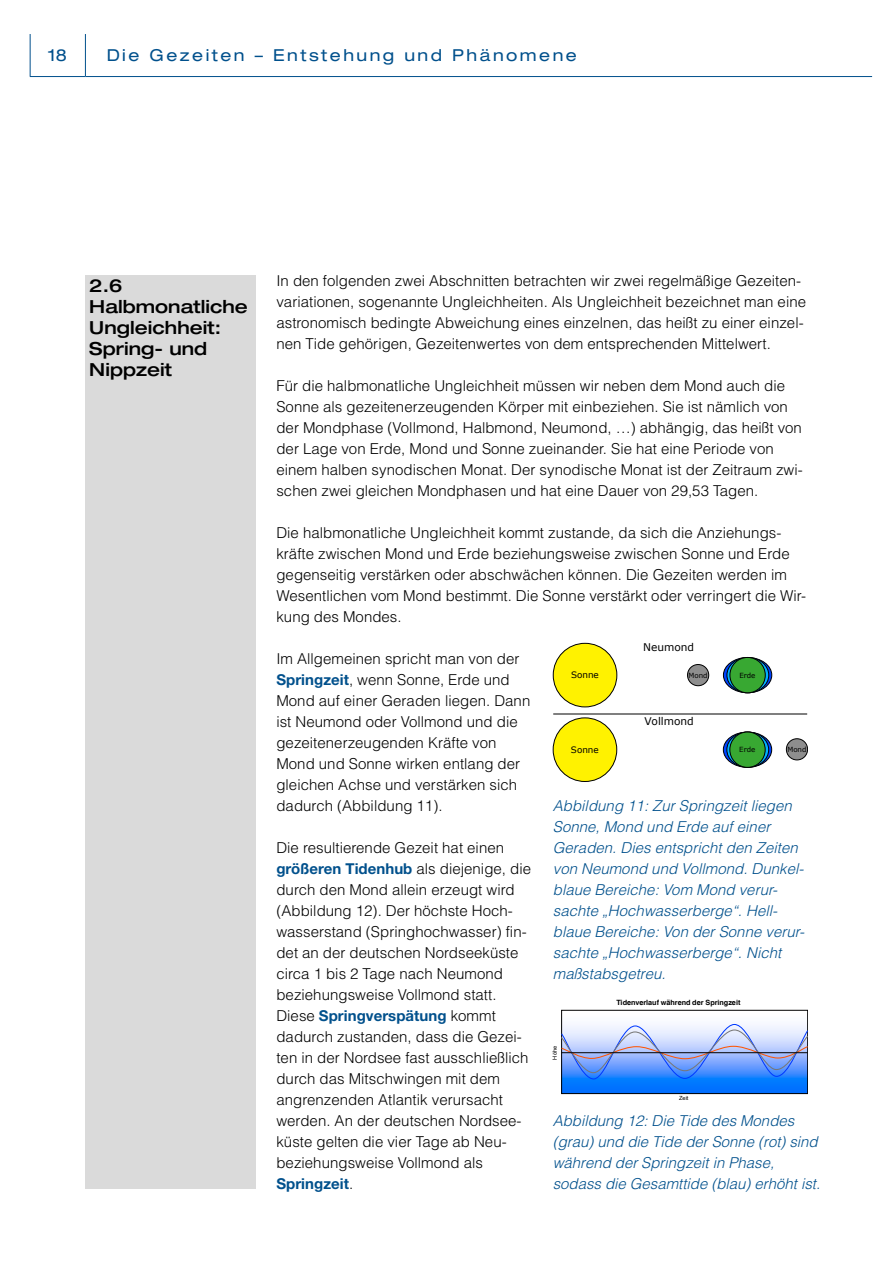
<style>
.page{position:relative;width:893px;height:1263px;background:#fff}
.page>*{position:absolute;margin:0;border:0;box-sizing:border-box;transform-origin:0 0}
.t1{font:500 expanded 18px/21px "Helvetica Neue LT Pro";letter-spacing:.005em;color:#000}
.t2{font:expanded 16.5px "Helvetica Neue LT Pro";letter-spacing:.15em;color:#00508c}
.Text{font:300 15px/21px "Helvetica LT Std";letter-spacing:.005em;color:#000}
.Bildunterschrift{font:italic 300 15px/21px "Helvetica LT Std";letter-spacing:.005em;color:#00508c}
.t3{font:10.65px "Verdana";color:#000}
.t4{font:8.85px "Verdana";color:#000}
.t5{font:700 7.2px "Helvetica";color:#000}
.t6{font:7.05px "Verdana";color:#000}
.t7{font:5.7px "Arial";letter-spacing:-.005em;color:#000}
.s1{font-family:"Helvetica Neue LT Pro";font-weight:700;color:#00508c}
</style>
<div class="page">
<hr style="left:30px;top:34px;width:1px;height:42px;background:#00508c">
<hr style="left:85px;top:34px;width:1px;height:42px;background:#00508c">
<hr style="left:30px;top:76px;width:55px;height:1px;background:#00508c">
<hr style="left:85px;top:76px;width:787px;height:1px;background:#00508c">
<div style="left:85px;top:275px;width:170px;height:914px;background:#dadada"></div>
<svg style="left:723px;top:657px;width:49px;height:36px"></svg>
<div style="left:723px;top:657px;width:49px;height:36px;border:1px solid #000;border-radius:50%"></div>
<svg style="left:727px;top:657px;width:42px;height:36px"></svg>
<div style="left:726px;top:657px;width:43px;height:36px;border:1px solid #000;border-radius:50%"></div>
<div style="left:553px;top:643px;width:64px;height:64px;background:#fff200;border-radius:50%"></div>
<div style="left:553px;top:643px;width:64px;height:64px;border:1px solid #000;border-radius:50%"></div>
<div style="left:730px;top:657px;width:35px;height:36px;background:#38a832;border-radius:50%"></div>
<div style="left:730px;top:657px;width:36px;height:36px;border:1px solid #000;border-radius:50%"></div>
<div style="left:687px;top:664px;width:22px;height:22px;background:#8e8e8e;border-radius:50%"></div>
<div style="left:687px;top:664px;width:22px;height:22px;border:1px solid #000;border-radius:50%"></div>
<svg style="left:723px;top:732px;width:49px;height:35px"></svg>
<div style="left:723px;top:732px;width:49px;height:36px;border:1px solid #000;border-radius:50%"></div>
<svg style="left:727px;top:732px;width:42px;height:35px"></svg>
<div style="left:726px;top:732px;width:43px;height:36px;border:1px solid #000;border-radius:50%"></div>
<div style="left:553px;top:718px;width:64px;height:63px;background:#fff200;border-radius:50%"></div>
<div style="left:553px;top:717px;width:64px;height:65px;border:1px solid #000;border-radius:50%"></div>
<div style="left:730px;top:732px;width:35px;height:35px;background:#38a832;border-radius:50%"></div>
<div style="left:729px;top:732px;width:36px;height:36px;border:1px solid #000;border-radius:50%"></div>
<div style="left:786px;top:739px;width:22px;height:21px;background:#8e8e8e;border-radius:50%"></div>
<div style="left:786px;top:738px;width:22px;height:22px;border:1px solid #000;border-radius:50%"></div>
<hr style="left:553px;top:714px;width:254px;height:1px;background:#000">
<div style="left:563px;top:1080px;width:243px;height:12px;background:#0074ff"></div>
<div style="left:561px;top:1010px;width:247px;height:84px;border:1px solid #000"></div>
<svg style="left:561px;top:1023px;width:247px;height:57px;background:#9ab8f4"></svg>
<hr style="left:561px;top:1052px;width:247px;height:1px;background:#000">
<p class="t2" style="left:49px;top:45px;width:20px">18</p>
<p class="t2" style="left:107px;top:45px;width:472px">Die Gezeiten – Entstehung und Phänomene</p>
<p class="t1" style="left:89px;top:275px;width:160px">2.6<br>Halbmonatliche<br>Ungleichheit:<br>Spring- und<br>Nippzeit</p>
<p class="Text" style="left:276px;top:270px;width:531px">In den folgenden zwei Abschnitten betrachten wir zwei regelmäßige Gezeiten&shy;variationen, sogenannte Ungleichheiten. Als Ungleichheit bezeichnet man eine astronomisch bedingte Abweichung eines einzelnen, das heißt zu einer einzel&shy;nen Tide gehörigen, Gezeitenwertes von dem entsprechenden Mittelwert.</p>
<p class="Text" style="left:276px;top:375px;width:528px">Für die halbmonatliche Ungleichheit müssen wir neben dem Mond auch die Sonne als gezeitenerzeugenden Körper mit einbeziehen. Sie ist nämlich von der Mondphase (Vollmond, Halbmond, Neumond, …) abhängig, das heißt von der Lage von Erde, Mond und Sonne zueinander. Sie hat eine Periode von einem halben synodischen Monat. Der synodische Monat ist der Zeitraum zwi&shy;schen zwei gleichen Mondphasen und hat eine Dauer von 29,53 Tagen.</p>
<p class="Text" style="left:276px;top:522px;width:531px">Die halbmonatliche Ungleichheit kommt zustande, da sich die Anziehungs&shy;kräfte zwischen Mond und Erde beziehungsweise zwischen Sonne und Erde gegenseitig verstärken oder abschwächen können. Die Gezeiten werden im Wesentlichen vom Mond bestimmt. Die Sonne verstärkt oder verringert die Wir&shy;kung des Mondes.</p>
<p class="t3" style="left:643px;top:640px;width:52px">Neumond</p>
<p class="Text" style="left:276px;top:648px;width:255px">Im Allgemeinen spricht man von der<br><span class="s1">Springzeit</span>, wenn Sonne, Erde und<br>Mond auf einer Geraden liegen. Dann ist Neumond oder Vollmond und die gezeitenerzeugenden Kräfte von<br>Mond und Sonne wirken entlang der gleichen Achse und verstärken sich dadurch (Abbildung 11).</p>
<p class="Text" style="left:276px;top:837px;width:256px">Die resultierende Gezeit hat einen <span class="s1">größeren Tidenhub</span> als diejenige, die durch den Mond allein erzeugt wird (Abbildung 12). Der höchste Hoch&shy;wasserstand (Springhochwasser) fin&shy;det an der deutschen Nordseeküste circa 1 bis 2 Tage nach Neumond beziehungsweise Vollmond statt.</p>
<p class="Text" style="left:276px;top:1005px;width:254px">Diese <span class="s1">Springverspätung</span> kommt dadurch zustanden, dass die Gezei&shy;ten in der Nordsee fast ausschließlich durch das Mitschwingen mit dem angrenzenden Atlantik verursacht werden. An der deutschen Nordsee&shy;küste gelten die vier Tage ab Neu&shy;beziehungsweise Vollmond als<br><span class="s1">Springzeit</span>.</p>
<p class="t4" style="left:571px;top:669px;width:29px">Sonne</p>
<p class="t6" style="left:688px;top:670px;width:21px">Mond</p>
<p class="t6" style="left:739px;top:670px;width:18px">Erde</p>
<p class="t3" style="left:644px;top:714px;width:51px">Vollmond</p>
<p class="t4" style="left:571px;top:743px;width:29px">Sonne</p>
<p class="t6" style="left:739px;top:745px;width:18px">Erde</p>
<p class="t6" style="left:787px;top:744px;width:21px">Mond</p>
<p class="Bildunterschrift" style="left:553px;top:795px;width:253px">Abbildung 11: Zur Springzeit liegen<br>Sonne, Mond und Erde auf einer<br>Geraden. Dies entspricht den Zeiten von Neumond und Vollmond. Dunkel&shy;blaue Bereiche: Vom Mond verur&shy;sachte „Hochwasserberge“. Hell&shy;blaue Bereiche: Von der Sonne verur&shy;sachte „Hochwasserberge“. Nicht maßstabsgetreu.</p>
<p class="t5" style="left:616px;top:998px;width:126px">Tidenverlauf während der Springzeit</p>
<p class="t7" style="left:551px;top:1059px;width:15px;rotate:-90deg">Höhe</p>
<p class="t7" style="left:679px;top:1094px;width:11px">Zeit</p>
<p class="Bildunterschrift" style="left:553px;top:1110px;width:269px">Abbildung 12: Die Tide des Mondes (grau) und die Tide der Sonne (rot) sind während der Springzeit in Phase, sodass die Gesamttide (blau) erhöht ist.</p>
</div>
